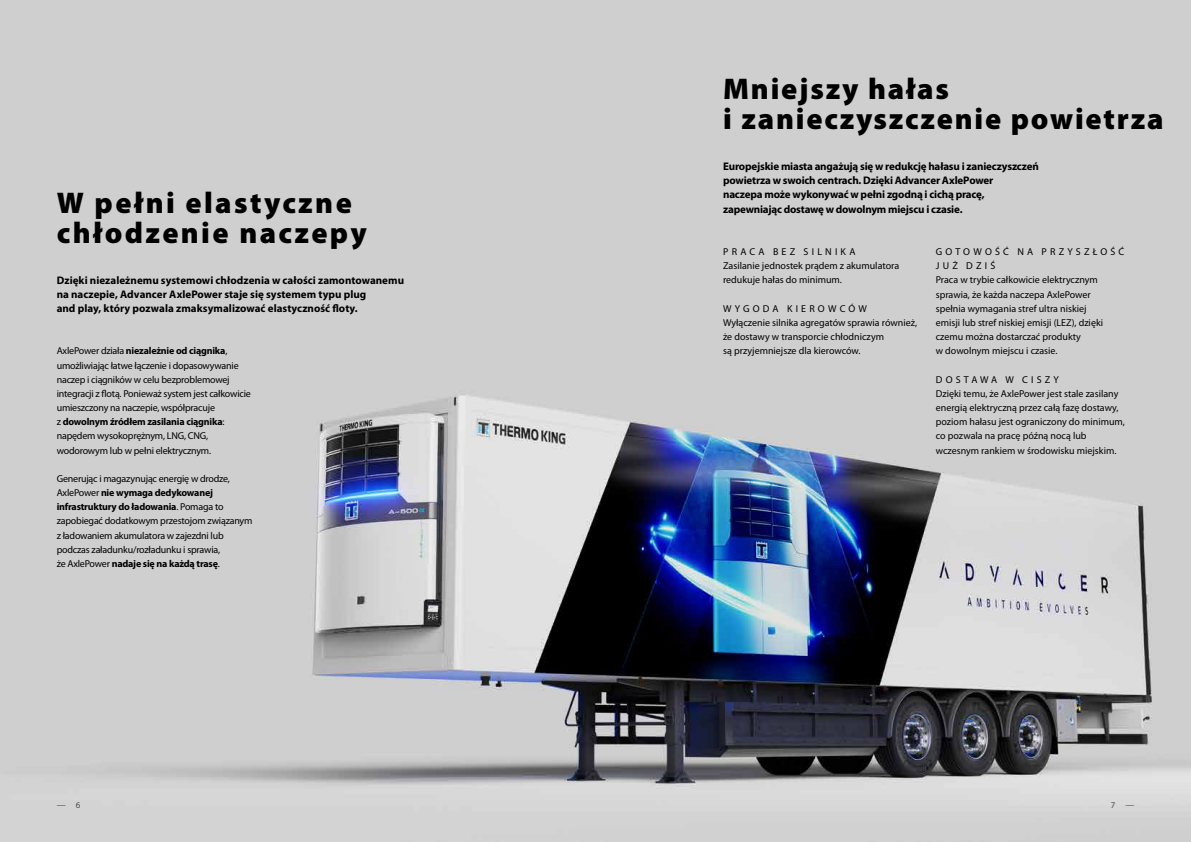
<style>
.page{position:relative;width:1191px;height:842px;background:#fff}
.page>*{position:absolute;margin:0;border:0;box-sizing:border-box;transform-origin:0 0}
.t1{font:900 30px/30px "Myriad Pro";letter-spacing:.06em;color:#000}
.t2{font:900 30px/30px "Myriad Pro";letter-spacing:.08em;color:#000}
.t3{font:700 11px/14.2px "Myriad Pro";letter-spacing:-.01em;color:#000}
.t4{font:10px/14.2px "Myriad Pro";color:#000}
.t5{font:10px/14.2px "Myriad Pro";letter-spacing:-.02em;color:#000}
.t6{font:9px "Myriad Pro";color:#4d4d4f}
.s1{font-weight:700}
</style>
<div class="page">
<img style="left:0;top:0;width:1191px;height:842px">
<h1 class="t2" style="left:57px;top:188px;width:311px">W pełni elastyczne chłodzenie naczepy</h1>
<p class="t3" style="left:57px;top:273px;width:349px">Dzięki niezależnemu systemowi chłodzenia w całości zamontowanemu na naczepie, Advancer AxlePower staje się systemem typu plug<br>and play, który pozwala zmaksymalizować elastyczność floty.</p>
<p class="t5" style="left:57px;top:344px;width:196px">AxlePower działa <span class="s1">niezależnie od ciągnika</span>, umożliwiając łatwe łączenie i dopasowywanie naczep i ciągników w celu bezproblemowej integracji z flotą. Ponieważ system jest całkowicie umieszczony na naczepie, współpracuje<br>z <span class="s1">dowolnym źródłem zasilania ciągnika</span>: napędem wysokoprężnym, LNG, CNG, wodorowym lub w pełni elektrycznym.</p>
<p class="t5" style="left:57px;top:472px;width:197px">Generując i magazynując energię w drodze, AxlePower <span class="s1">nie wymaga dedykowanej infrastruktury do ładowania</span>. Pomaga to zapobiegać dodatkowym przestojom związanym z ładowaniem akumulatora w zajezdni lub podczas załadunku/rozładunku i sprawia,<br>że AxlePower <span class="s1">nadaje się na każdą trasę</span>.</p>
<h1 class="t1" style="left:723px;top:74px;width:442px">Mniejszy hałas<br>i zanieczyszczenie powietrza</h1>
<p class="t3" style="left:723px;top:159px;width:317px">Europejskie miasta angażują się w redukcję hałasu i zanieczyszczeń powietrza w swoich centrach. Dzięki Advancer AxlePower<br>naczepa może wykonywać w pełni zgodną i cichą pracę, zapewniając dostawę w dowolnym miejscu i czasie.</p>
<p class="t4" style="left:723px;top:245px;width:178px">PRACA BEZ SILNIKA<br>Zasilanie jednostek prądem z akumulatora redukuje hałas do minimum.</p>
<p class="t4" style="left:723px;top:302px;width:195px">WYGODA KIEROWCÓW<br>Wyłączenie silnika agregatów sprawia również, że dostawy w transporcie chłodniczym<br>są przyjemniejsze dla kierowców.</p>
<p class="t4" style="left:935px;top:245px;width:190px">GOTOWOŚĆ NA PRZYSZŁOŚĆ<br>JUŻ DZIŚ<br>Praca w trybie całkowicie elektrycznym sprawia, że każda naczepa AxlePower<br>spełnia wymagania stref ultra niskiej<br>emisji lub stref niskiej emisji (LEZ), dzięki czemu można dostarczać produkty<br>w dowolnym miejscu i czasie.</p>
<p class="t4" style="left:935px;top:372px;width:191px">DOSTAWA W CISZY<br>Dzięki temu, że AxlePower jest stale zasilany energią elektryczną przez całą fazę dostawy, poziom hałasu jest ograniczony do minimum, co pozwala na pracę późną nocą lub wczesnym rankiem w środowisku miejskim.</p>
<p class="t6" style="left:57px;top:800px;width:25px">— 6</p>
<p class="t6" style="left:1110px;top:800px;width:25px">7 —</p>
</div>
